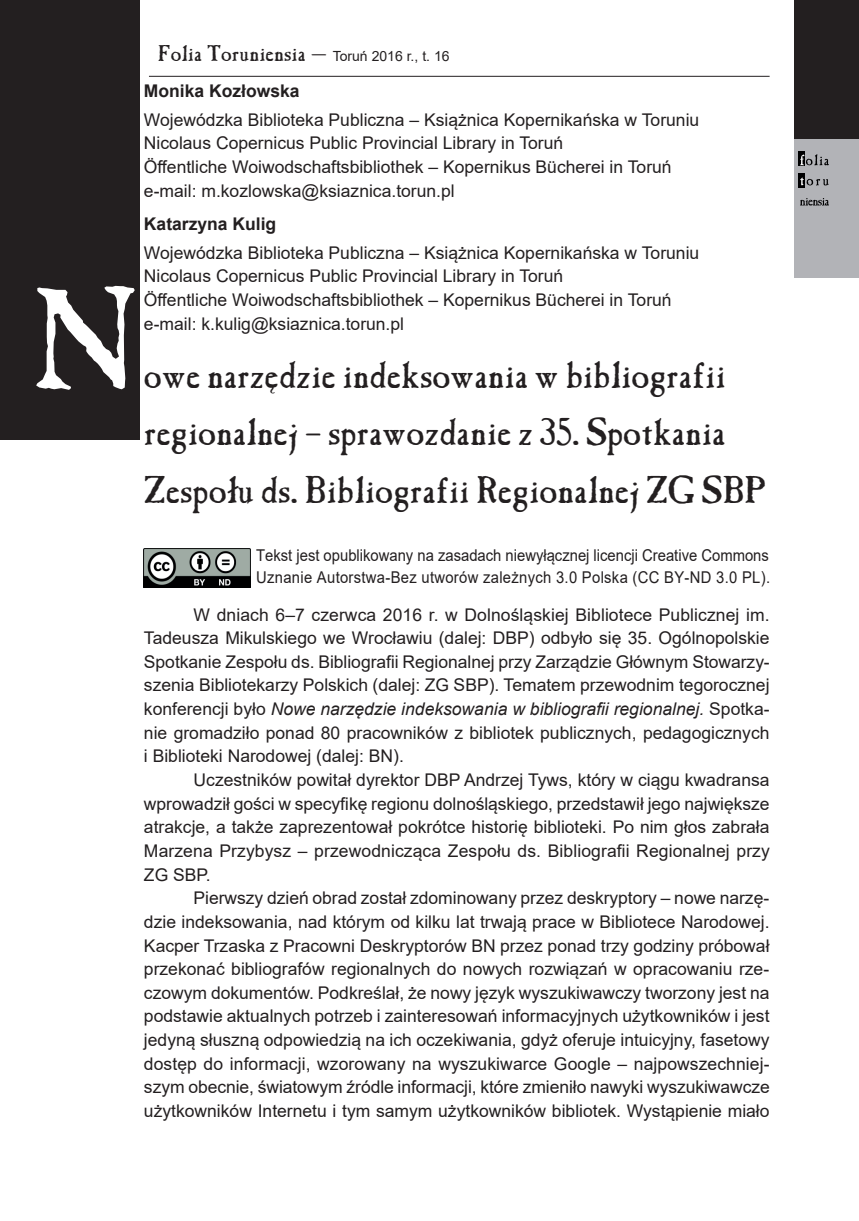
<style>
.page{position:relative;width:859px;height:1221px;background:#fff}
.page>*{position:absolute;margin:0;border:0;box-sizing:border-box;transform-origin:0 0}
.t1{font:147px "Casablanca Antique";color:#fff}
.t2{font:38.5px/57.8px "Casablanca Antique";letter-spacing:-.005em;color:#231f20}
.t3{font:22.75px "Casablanca Antique";color:#231f20}
.t4{font:17.5px/23.6px "Arial";color:#231f20;text-align:justify}
.t5{font:700 17.5px "Arial";color:#231f20}
.t6{font:16.28px/22.2px "Arial";color:#231f20;scale:.91 1}
.s1{font-family:"Arial";font-size:14px}
.s2{font-style:italic}
</style>
<div class="page">
<div style="left:794px;top:0;width:64px;height:139px;background:#231f20"></div>
<div style="left:794px;top:139px;width:64px;height:139px;background:#b2b3b7"></div>
<div style="left:797px;top:151px;width:7px;height:15px;background:#000001"></div>
<div style="left:797px;top:173px;width:7px;height:15px;background:#000001"></div>
<svg style="left:800px;top:154px;width:28px;height:11px"></svg>
<svg style="left:800px;top:178px;width:28px;height:8px"></svg>
<svg style="left:800px;top:198px;width:28px;height:7px"></svg>
<hr style="left:149px;top:76px;width:620px;height:1px;background:#231f20">
<div style="left:0;top:0;width:139px;height:439px;background:#231f20"></div>
<img style="left:144px;top:549px;width:106px;height:38px">
<h1 class="t1" style="left:31px;top:261px;width:109px">N</h1>
<h3 class="t3" style="left:158px;top:42px;width:293px">Folia Toruniensia — <span class="s1">Toruń 2016 r., t. 16</span></h3>
<p class="t5" style="left:144px;top:79px;width:157px">Monika Kozłowska</p>
<p class="t4" style="left:144px;top:108px;width:556px;text-align:left">Wojewódzka Biblioteka Publiczna – Książnica Kopernikańska w Toruniu Nicolaus Copernicus Public Provincial Library in Toruń<br>Öffentliche Woiwodschaftsbibliothek – Kopernikus Bücherei in Toruń e-mail: m.kozlowska@ksiaznica.torun.pl</p>
<p class="t5" style="left:144px;top:212px;width:134px">Katarzyna Kulig</p>
<p class="t4" style="left:144px;top:241px;width:556px;text-align:left">Wojewódzka Biblioteka Publiczna – Książnica Kopernikańska w Toruniu Nicolaus Copernicus Public Provincial Library in Toruń<br>Öffentliche Woiwodschaftsbibliothek – Kopernikus Bücherei in Toruń e-mail: k.kulig@ksiaznica.torun.pl</p>
<h2 class="t2" style="left:144px;top:348px;width:623px">owe narzędzie indeksowania w bibliografii regionalnej – sprawozdanie z 35. Spotkania<br>Zespołu ds. Bibliografii Regionalnej ZG SBP</h2>
<p class="t6" style="left:256px;top:544px;width:566px">Tekst jest opublikowany na zasadach niewyłącznej licencji Creative Commons<br>Uznanie Autorstwa-Bez utworów zależnych 3.0 Polska (CC BY-ND 3.0 PL).</p>
<p class="t4" style="left:144px;top:602px;width:627px;text-indent:50px">W dniach 6–7 czerwca 2016 r. w Dolnośląskiej Bibliotece Publicznej im.<br>Tadeusza Mikulskiego we Wrocławiu (dalej: DBP) odbyło się 35. Ogólnopolskie Spotkanie Zespołu ds. Bibliografii Regionalnej przy Zarządzie Głównym Stowarzy&shy;szenia Bibliotekarzy Polskich (dalej: ZG SBP). Tematem przewodnim tegorocznej konferencji było <span class="s2">Nowe narzędzie indeksowania w bibliografii regionalnej.</span> Spotka&shy;nie gromadziło ponad 80 pracowników z bibliotek publicznych, pedagogicznych i Biblioteki Narodowej (dalej: BN).</p>
<p class="t4" style="left:144px;top:768px;width:627px;text-indent:50px">Uczestników powitał dyrektor DBP Andrzej Tyws, który w ciągu kwadransa wprowadził gości w specyfikę regionu dolnośląskiego, przedstawił jego największe atrakcje, a także zaprezentował pokrótce historię biblioteki. Po nim głos zabrała Marzena Przybysz – przewodnicząca Zespołu ds. Bibliografii Regionalnej przy ZG SBP.</p>
<p class="t4" style="left:144px;top:886px;width:627px;text-indent:50px">Pierwszy dzień obrad został zdominowany przez deskryptory – nowe narzę&shy;dzie indeksowania, nad którym od kilku lat trwają prace w Bibliotece Narodowej.<br>Kacper Trzaska z Pracowni Deskryptorów BN przez ponad trzy godziny próbował przekonać bibliografów regionalnych do nowych rozwiązań w opracowaniu rze&shy;czowym dokumentów. Podkreślał, że nowy język wyszukiwawczy tworzony jest na podstawie aktualnych potrzeb i zainteresowań informacyjnych użytkowników i jest jedyną słuszną odpowiedzią na ich oczekiwania, gdyż oferuje intuicyjny, fasetowy dostęp do informacji, wzorowany na wyszukiwarce Google – najpowszechniej&shy;szym obecnie, światowym źródle informacji, które zmieniło nawyki wyszukiwawcze użytkowników Internetu i tym samym użytkowników bibliotek. Wystąpienie miało</p>
</div>
